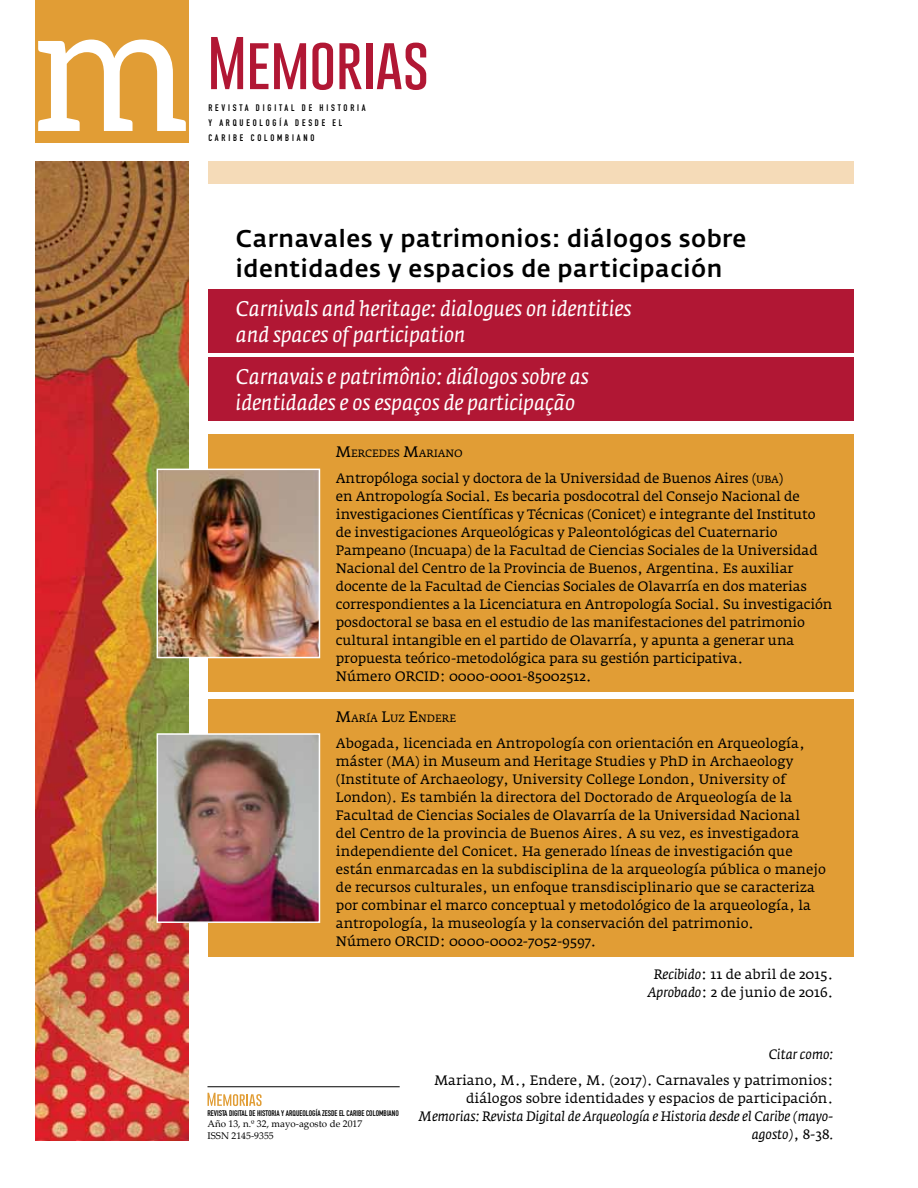
<style>
.page{position:relative;width:918px;height:1188px;background:#fff}
.page>*{position:absolute;margin:0;border:0;box-sizing:border-box;transform-origin:0 0}
.t1{font:500 24px/30px "Fedra Sans Std";letter-spacing:.025em;color:#000}
.t2{font:italic 21px/25.2px "Fedra Serif A";color:#fff}
.t3{font:13.5px/18px "Fedra Serif A";color:#000}
.t4{font:italic 13.5px/18px "Fedra Serif A";color:#000;text-align:right}
.t5{font:10.5px "Fedra Serif A";color:#000}
.t6{font:9.75px/11.7px "Palatino Linotype";color:#000}
.t7{font:9.3px/15px "DIN Engschrift Std";letter-spacing:.3em;color:#000}
.t8{font:8.1px "DIN Engschrift Std";color:#000}
.s1{font-size:15px}
.s2{font-size:10.5px}
.s3{font-style:italic}
.s4{font-style:normal}
</style>
<div class="page">
<img style="left:35px;top:162px;width:154px;height:978px">
<div style="left:208px;top:162px;width:646px;height:22px;background:#f5dbb8"></div>
<div style="left:208px;top:435px;width:646px;height:257px;background:#e19d35"></div>
<div style="left:208px;top:699px;width:646px;height:258px;background:#e19d35"></div>
<svg style="left:211px;top:37px;width:32px;height:52px"></svg>
<svg style="left:250px;top:43px;width:18px;height:46px"></svg>
<svg style="left:274px;top:43px;width:32px;height:46px"></svg>
<svg style="left:312px;top:43px;width:21px;height:47px"></svg>
<svg style="left:339px;top:43px;width:23px;height:46px"></svg>
<div style="left:366px;top:43px;width:6px;height:46px;background:#b11734"></div>
<svg style="left:377px;top:43px;width:49px;height:47px"></svg>
<img style="left:160px;top:472px;width:157px;height:183px">
<div style="left:157px;top:469px;width:163px;height:189px;border:2px solid #fff"></div>
<img style="left:160px;top:736px;width:157px;height:184px">
<div style="left:157px;top:733px;width:163px;height:190px;border:2px solid #fff"></div>
<hr style="left:207px;top:1087px;width:193px;height:1px;background:#000">
<svg style="left:207px;top:1093px;width:55px;height:13px"></svg>
<div style="left:208px;top:289px;width:646px;height:64px;background:#b11734"></div>
<div style="left:208px;top:357px;width:646px;height:64px;background:#b11734"></div>
<div style="left:35px;top:0;width:154px;height:142px;background:#e19d35"></div>
<svg style="left:38px;top:40px;width:148px;height:91px"></svg>
<p class="t7" style="left:208px;top:100px;width:159px">REVISTA DIGITAL DE HISTORIA<br>Y ARQUEOLOGÍA DESDE EL<br>CARIBE COLOMBIANO</p>
<h1 class="t1" style="left:236px;top:224px;width:512px">Carnavales y patrimonios: diálogos sobre identidades y espacios de participación</h1>
<h2 class="t2" style="left:236px;top:297px;width:397px">Carnivals and heritage: dialogues on identities and spaces of participation</h2>
<h2 class="t2" style="left:236px;top:365px;width:355px">Carnavais e patrimônio: diálogos sobre as identidades e os espaços de participação</h2>
<p class="t5" style="left:336px;top:447px;width:128px"><span class="s1">M</span>ERCEDES <span class="s1">M</span>ARIANO</p>
<p class="t3" style="left:336px;top:470px;width:498px">Antropóloga social y doctora de la Universidad de Buenos Aires (<span class="s2">UBA</span>)<br>en Antropología Social. Es becaria posdocotral del Consejo Nacional de investigaciones Científicas y Técnicas (Conicet) e integrante del Instituto de investigaciones Arqueológicas y Paleontológicas del Cuaternario Pampeano (Incuapa) de la Facultad de Ciencias Sociales de la Universidad Nacional del Centro de la Provincia de Buenos, Argentina. Es auxiliar docente de la Facultad de Ciencias Sociales de Olavarría en dos materias correspondientes a la Licenciatura en Antropología Social. Su investigación posdoctoral se basa en el estudio de las manifestaciones del patrimonio cultural intangible en el partido de Olavarría, y apunta a generar una propuesta teórico-metodológica para su gestión participativa.<br>Número ORCID: 0000-0001-85002512.</p>
<p class="t5" style="left:336px;top:712px;width:122px"><span class="s1">M</span>ARÍA <span class="s1">L</span>UZ <span class="s1">E</span>NDERE</p>
<p class="t3" style="left:336px;top:734px;width:492px">Abogada, licenciada en Antropología con orientación en Arqueología, máster (MA) in Museum and Heritage Studies y PhD in Archaeology (Institute of Archaeology, University College London, University of London). Es también la directora del Doctorado de Arqueología de la Facultad de Ciencias Sociales de Olavarría de la Universidad Nacional<br>del Centro de la provincia de Buenos Aires. A su vez, es investigadora independiente del Conicet. Ha generado líneas de investigación que están enmarcadas en la subdisciplina de la arqueología pública o manejo de recursos culturales, un enfoque transdisciplinario que se caracteriza por combinar el marco conceptual y metodológico de la arqueología, la antropología, la museología y la conservación del patrimonio.<br>Número ORCID: 0000-0002-7052-9597.</p>
<p class="t3" style="left:648px;top:965px;width:187px;text-align:center"><span class="s3">Recibido</span>: 11 de abril de 2015.<br><span class="s3">Aprobado</span>: 2 de junio de 2016.</p>
<p class="t8" style="left:207px;top:1108px;width:193px">REVISTA DIGITAL DE HISTORIA Y ARQUEOLOGÍA ZESDE EL CARIBE COLOMBIANO</p>
<p class="t6" style="left:207px;top:1118px;width:156px">Año 13, n.º 32, mayo-agosto de 2017<br>ISSN 2145-9355</p>
<p class="t4" style="left:769px;top:1045px;width:66px">Citar como:</p>
<p class="t3" style="left:434px;top:1071px;width:400px;text-align:right">Mariano, M., Endere, M. (2017). Carnavales y patrimonios: diálogos sobre identidades y espacios de participación.</p>
<p class="t4" style="left:419px;top:1107px;width:416px">Memorias: Revista Digital de Arqueología e Historia desde el Caribe (mayo&shy;agosto)<span class="s4">, 8-38</span>.</p>
</div>
